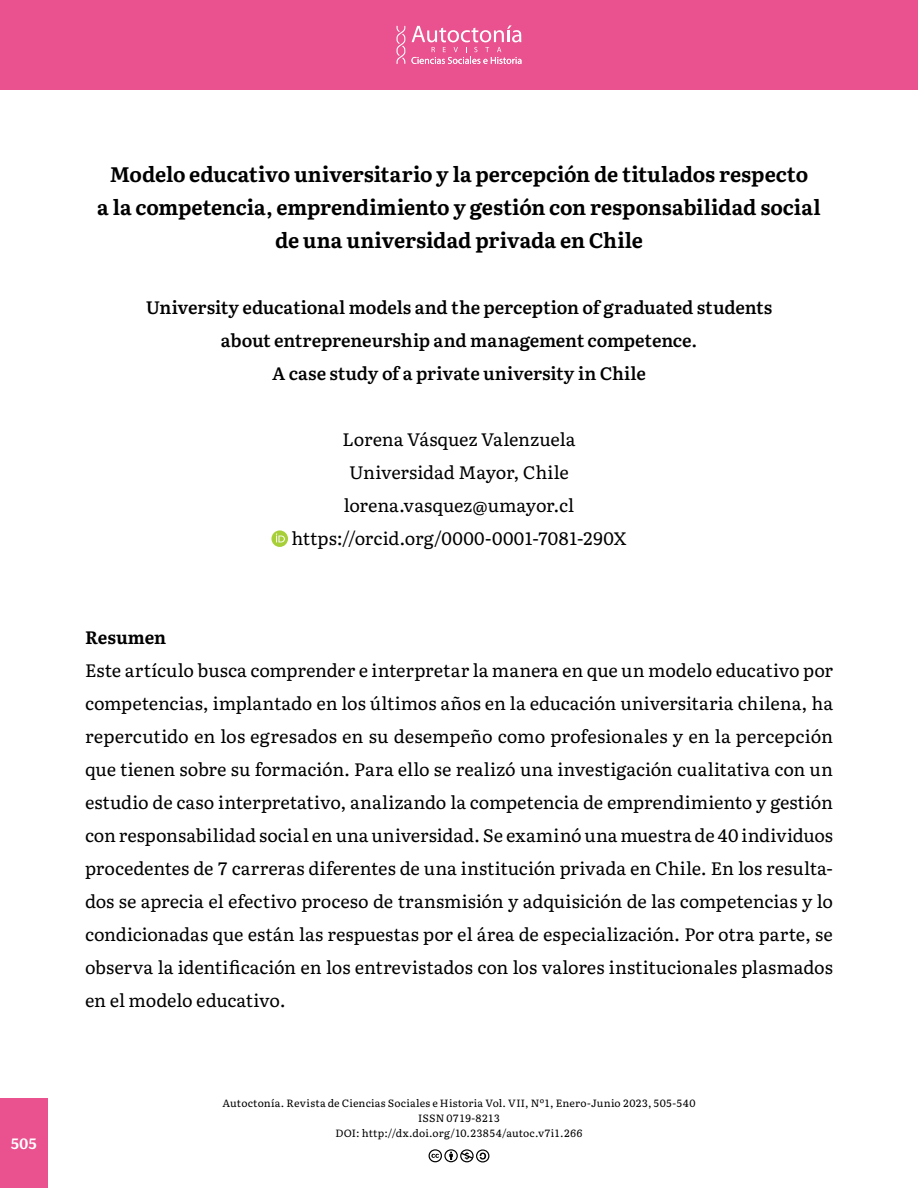
<style>
.page{position:relative;width:918px;height:1188px;background:#fff}
.page>*{position:absolute;margin:0;border:0;box-sizing:border-box;transform-origin:0 0}
.Título_Español{font:700 21px/33px "Literata";letter-spacing:-.005em;color:#000;text-align:center}
.Texto_Principal{font:18px/33px "Literata";color:#000;text-align:justify}
.Título_Inglés{font:600 18px "Literata";letter-spacing:-.005em;color:#000}
.Autores{font:18px "Literata";color:#000}
.Texto_Principal-2{font:700 18px "Literata";letter-spacing:-.005em;color:#000}
.t1{font:700 15px "Literata";color:#fff}
.DOI{font:10.5px "Literata";letter-spacing:.02em;color:#000}
</style>
<div class="page">
<div style="left:0;top:1099px;width:48px;height:89px;background:#e9528f"></div>
<div style="left:0;top:0;width:918px;height:89px;background:#e9528f"></div>
<svg style="left:396px;top:25px;width:126px;height:39px"></svg>
<svg style="left:429px;top:1149px;width:60px;height:13px"></svg>
<svg style="left:271px;top:530px;width:17px;height:17px"></svg>
<svg style="left:276px;top:533px;width:9px;height:9px"></svg>
<p class="t1" style="left:11px;top:1132px;width:28px">505</p>
<p class="Título_Español" style="left:110px;top:156px;width:700px">Modelo educativo universitario y la percepción de titulados respecto</p>
<p class="Título_Español" style="left:97px;top:189px;width:725px">a la competencia, emprendimiento y gestión con responsabilidad social de una universidad privada en Chile</p>
<p class="Título_Inglés" style="left:146px;top:293px;width:628px">University educational models and the perception of graduated students</p>
<p class="Título_Inglés" style="left:221px;top:326px;width:478px">about entrepreneurship and management competence.</p>
<p class="Título_Inglés" style="left:272px;top:359px;width:375px">A case study of a private university in Chile</p>
<p class="Autores" style="left:342px;top:425px;width:235px">Lorena Vásquez Valenzuela</p>
<p class="Autores" style="left:349px;top:458px;width:221px">Universidad Mayor, Chile</p>
<p class="Autores" style="left:344px;top:491px;width:232px">lorena.vasquez@umayor.cl</p>
<p class="Autores" style="left:291px;top:524px;width:337px">https://orcid.org/0000-0001-7081-290X</p>
<p class="Texto_Principal-2" style="left:85px;top:623px;width:83px">Resumen</p>
<p class="Texto_Principal" style="left:85px;top:652px;width:750px">Este artículo busca comprender e interpretar la manera en que un modelo educativo por competencias, implantado en los últimos años en la educación universitaria chilena, ha repercutido en los egresados en su desempeño como profesionales y en la percepción que tienen sobre su formación. Para ello se realizó una investigación cualitativa con un estudio de caso interpretativo, analizando la competencia de emprendimiento y gestión con responsabilidad social en una universidad. Se examinó una muestra de 40 individuos procedentes de 7 carreras diferentes de una institución privada en Chile. En los resulta&shy;dos se aprecia el efectivo proceso de transmisión y adquisición de las competencias y lo condicionadas que están las respuestas por el área de especialización. Por otra parte, se observa la identificación en los entrevistados con los valores institucionales plasmados en el modelo educativo.</p>
<p class="DOI" style="left:222px;top:1095px;width:475px">Autoctonía. Revista de Ciencias Sociales e Historia Vol. VII, Nº1, Enero-Junio 2023, 505-540</p>
<p class="DOI" style="left:418px;top:1110px;width:83px">ISSN 0719-8213</p>
<p class="DOI" style="left:335px;top:1125px;width:249px">DOI: http://dx.doi.org/10.23854/autoc.v7i1.266</p>
</div>
